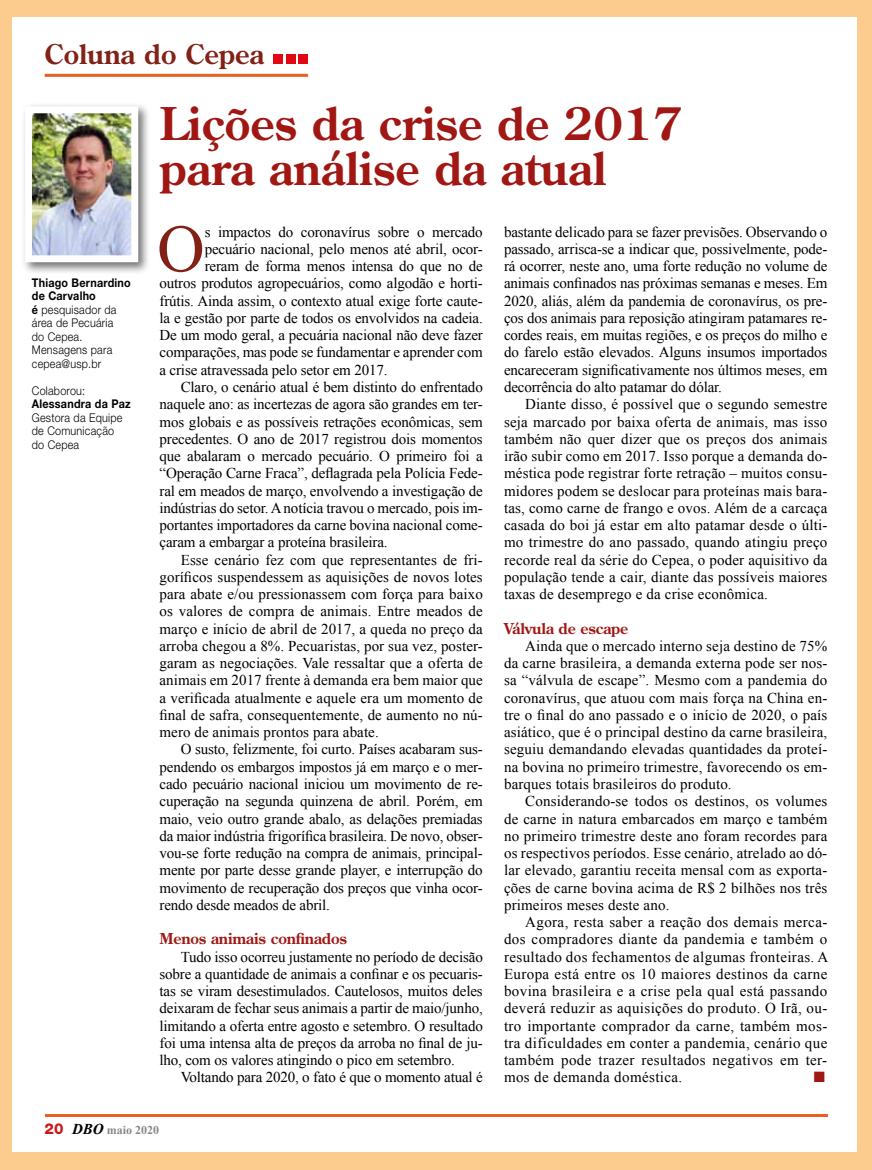
<style>
.page{position:relative;width:872px;height:1170px;background:#fff}
.page>*{position:absolute;margin:0;border:0;box-sizing:border-box;transform-origin:0 0}
.t1{font:67.05px "Times New Roman";color:#822116}
.t2{font:700 45px/45px "Century Old Style Std";color:#a01713}
.t3{font:700 27px "Century Old Style Std";color:#822116}
.t4{font:15px/17.2px "Times New Roman";letter-spacing:-.01em;color:#000;text-align:justify}
.t5{font:700 15px "Century Old Style Std";letter-spacing:-.01em;color:#a01713}
.t6{font:15px "Zapf Dingbats ITC";color:#a01713}
.t7{font:300 12px/13.5px "Helvetica Neue LT Std";letter-spacing:.02em;color:#000;scale:.9 1}
.t8{font:700 12px "Helvetica Neue LT Std";letter-spacing:.02em;color:#000;scale:.9 1}
.t9{font:700 12px "Times New Roman";color:#878787}
.s1{font-weight:700}
.s2{font-family:"Helvetica Neue LT Std";font-weight:800;font-size:15px;color:#cd171a}
.s3{font-style:italic;font-size:15px;color:#000}
</style>
<div class="page">
<div style="left:0;top:0;width:872px;height:1169px;background:#fccb8e"></div>
<div style="left:13px;top:17px;width:844px;height:1134px;background:#fff"></div>
<hr style="left:45px;top:1114px;width:782px;height:2px;background:#eb6021">
<hr style="left:45px;top:74px;width:263px;height:3px;background:#eb6021">
<div style="left:273px;top:54px;width:10px;height:10px;background:#e30613"></div>
<div style="left:286px;top:54px;width:9px;height:10px;background:#e30613"></div>
<div style="left:298px;top:54px;width:10px;height:10px;background:#e30613"></div>
<div style="left:21px;top:103px;width:130px;height:172px;background:#000;opacity:.55"></div>
<img style="left:33px;top:114px;width:97px;height:140px">
<div style="left:25px;top:106px;width:113px;height:156px;border:7px solid #fff"></div>
<h3 class="t3" style="left:45px;top:36px;width:221px">Coluna do Cepea</h3>
<h2 class="t2" style="left:159px;top:100px;width:524px">Lições da crise de 2017 para análise da atual</h2>
<h1 class="t1" style="left:157px;top:204px;width:49px">O</h1>
<p class="t4" style="left:205px;top:223px;width:279px">s impactos do coronavírus sobre o mercado</p>
<p class="t4" style="left:504px;top:223px;width:325px">bastante delicado para se fazer previsões. Observando o passado, arrisca-se a indicar que, possivelmente, pode&shy;rá ocorrer, neste ano, uma forte redução no volume de animais confinados nas próximas semanas e meses. Em 2020, aliás, além da pandemia de coronavírus, os pre&shy;ços dos animais para reposição atingiram patamares re&shy;cordes reais, em muitas regiões, e os preços do milho e do farelo estão elevados. Alguns insumos importados encareceram significativamente nos últimos meses, em decorrência do alto patamar do dólar.</p>
<p class="t4" style="left:504px;top:395px;width:325px;text-indent:21px">Diante disso, é possível que o segundo semestre seja marcado por baixa oferta de animais, mas isso também não quer dizer que os preços dos animais irão subir como em 2017. Isso porque a demanda do&shy;méstica pode registrar forte retração – muitos consu&shy;midores podem se deslocar para proteínas mais bara&shy;tas, como carne de frango e ovos. Além de a carcaça casada do boi já estar em alto patamar desde o últi&shy;mo trimestre do ano passado, quando atingiu preço recorde real da série do Cepea, o poder aquisitivo da população tende a cair, diante das possíveis maiores taxas de desemprego e da crise econômica.</p>
<p class="t5" style="left:504px;top:618px;width:126px">Válvula de escape</p>
<p class="t4" style="left:504px;top:637px;width:325px;text-indent:21px">Ainda que o mercado interno seja destino de 75% da carne brasileira, a demanda externa pode ser nos&shy;sa “válvula de escape”. Mesmo com a pandemia do coronavírus, que atuou com mais força na China en&shy;tre o final do ano passado e o início de 2020, o país asiático, que é o principal destino da carne brasileira, seguiu demandando elevadas quantidades da proteí&shy;na bovina no primeiro trimestre, favorecendo os em&shy;barques totais brasileiros do produto.</p>
<p class="t4" style="left:504px;top:792px;width:325px;text-indent:21px">Considerando-se todos os destinos, os volumes de carne in natura embarcados em março e também no primeiro trimestre deste ano foram recordes para os respectivos períodos. Esse cenário, atrelado ao dó&shy;lar elevado, garantiu receita mensal com as exporta&shy;ções de carne bovina acima de R$ 2 bilhões nos três primeiros meses deste ano.</p>
<p class="t4" style="left:504px;top:913px;width:326px;text-indent:21px">Agora, resta saber a reação dos demais merca&shy;dos compradores diante da pandemia e também o resultado dos fechamentos de algumas fronteiras. A Europa está entre os 10 maiores destinos da carne bovina brasileira e a crise pela qual está passando deverá reduzir as aquisições do produto. O Irã, ou&shy;tro importante comprador da carne, também mos&shy;tra dificuldades em conter a pandemia, cenário que também pode trazer resultados negativos em ter&shy;mos de demanda doméstica.</p>
<p class="t4" style="left:205px;top:240px;width:279px">pecuário nacional, pelo menos até abril, ocor-</p>
<p class="t4" style="left:205px;top:257px;width:280px">reram de forma menos intensa do que no de</p>
<p class="t4" style="left:159px;top:274px;width:325px">outros produtos agropecuários, como algodão e horti-</p>
<p class="t4" style="left:159px;top:292px;width:325px">frútis. Ainda assim, o contexto atual exige forte caute-</p>
<p class="t4" style="left:159px;top:309px;width:325px">la e gestão por parte de todos os envolvidos na cadeia.</p>
<p class="t4" style="left:159px;top:326px;width:325px">De um modo geral, a pecuária nacional não deve fazer</p>
<p class="t4" style="left:159px;top:343px;width:325px">comparações, mas pode se fundamentar e aprender com</p>
<p class="t4" style="left:159px;top:361px;width:229px">a crise atravessada pelo setor em 2017.</p>
<p class="t4" style="left:181px;top:378px;width:303px">Claro, o cenário atual é bem distinto do enfrentado</p>
<p class="t4" style="left:159px;top:395px;width:325px">naquele ano: as incertezas de agora são grandes em ter-</p>
<p class="t4" style="left:159px;top:412px;width:325px">mos globais e as possíveis retrações econômicas, sem</p>
<p class="t4" style="left:159px;top:430px;width:325px">precedentes. O ano de 2017 registrou dois momentos</p>
<p class="t4" style="left:159px;top:447px;width:325px">que abalaram o mercado pecuário. O primeiro foi a</p>
<p class="t4" style="left:159px;top:464px;width:325px">“Operação Carne Fraca”, deflagrada pela Polícia Fede-</p>
<p class="t4" style="left:159px;top:481px;width:325px">ral em meados de março, envolvendo a investigação de</p>
<p class="t4" style="left:159px;top:499px;width:325px">indústrias do setor. A notícia travou o mercado, pois im-</p>
<p class="t4" style="left:159px;top:516px;width:325px">portantes importadores da carne bovina nacional come-</p>
<p class="t4" style="left:159px;top:533px;width:230px">çaram a embargar a proteína brasileira.</p>
<p class="t4" style="left:181px;top:550px;width:303px">Esse cenário fez com que representantes de fri-</p>
<p class="t4" style="left:159px;top:568px;width:325px">goríficos suspendessem as aquisições de novos lotes</p>
<p class="t4" style="left:159px;top:585px;width:325px">para abate e/ou pressionassem com força para baixo</p>
<p class="t4" style="left:159px;top:602px;width:325px">os valores de compra de animais. Entre meados de</p>
<p class="t4" style="left:159px;top:619px;width:325px">março e início de abril de 2017, a queda no preço da</p>
<p class="t4" style="left:159px;top:637px;width:325px">arroba chegou a 8%. Pecuaristas, por sua vez, poster-</p>
<p class="t4" style="left:159px;top:654px;width:325px">garam as negociações. Vale ressaltar que a oferta de</p>
<p class="t4" style="left:159px;top:671px;width:325px">animais em 2017 frente à demanda era bem maior que</p>
<p class="t4" style="left:159px;top:688px;width:325px">a verificada atualmente e aquele era um momento de</p>
<p class="t4" style="left:159px;top:706px;width:325px">final de safra, consequentemente, de aumento no nú-</p>
<p class="t4" style="left:159px;top:723px;width:221px">mero de animais prontos para abate.</p>
<p class="t4" style="left:181px;top:740px;width:303px">O susto, felizmente, foi curto. Países acabaram sus-</p>
<p class="t4" style="left:159px;top:757px;width:325px">pendendo os embargos impostos já em março e o mer-</p>
<p class="t4" style="left:159px;top:775px;width:325px">cado pecuário nacional iniciou um movimento de re-</p>
<p class="t4" style="left:159px;top:792px;width:325px">cuperação na segunda quinzena de abril. Porém, em</p>
<p class="t4" style="left:159px;top:809px;width:325px">maio, veio outro grande abalo, as delações premiadas</p>
<p class="t4" style="left:159px;top:826px;width:325px">da maior indústria frigorífica brasileira. De novo, obser-</p>
<p class="t4" style="left:159px;top:844px;width:325px">vou-se forte redução na compra de animais, principal-</p>
<p class="t4" style="left:159px;top:861px;width:325px">mente por parte desse grande player, e interrupção do</p>
<p class="t4" style="left:159px;top:878px;width:325px">movimento de recuperação dos preços que vinha ocor-</p>
<p class="t4" style="left:159px;top:895px;width:172px">rendo desde meados de abril.</p>
<p class="t5" style="left:159px;top:928px;width:189px">Menos animais confinados</p>
<p class="t4" style="left:159px;top:947px;width:325px;text-indent:21px">Tudo isso ocorreu justamente no período de decisão sobre a quantidade de animais a confinar e os pecuaris&shy;tas se viram desestimulados. Cautelosos, muitos deles deixaram de fechar seus animais a partir de maio/junho, limitando a oferta entre agosto e setembro. O resultado foi uma intensa alta de preços da arroba no final de ju&shy;lho, com os valores atingindo o pico em setembro.</p>
<p class="t4" style="left:181px;top:1068px;width:303px">Voltando para 2020, o fato é que o momento atual é</p>
<p class="t7" style="left:32px;top:275px;width:111px"><span class="s1">Thiago Bernardino de Carvalho<br>é</span> pesquisador da área de Pecuária<br>do Cepea.<br>Mensagens para cepea@usp.br</p>
<p class="t7" style="left:32px;top:383px;width:61px">Colaborou:</p>
<p class="t8" style="left:32px;top:396px;width:111px">Alessandra da Paz</p>
<p class="t7" style="left:32px;top:410px;width:102px">Gestora da Equipe de Comunicação do Cepea</p>
<p class="t6" style="left:814px;top:1070px;width:13px">■</p>
<p class="t9" style="left:45px;top:1121px;width:116px"><span class="s2">20</span> <span class="s3">DBO</span> maio 2020</p>
</div>
